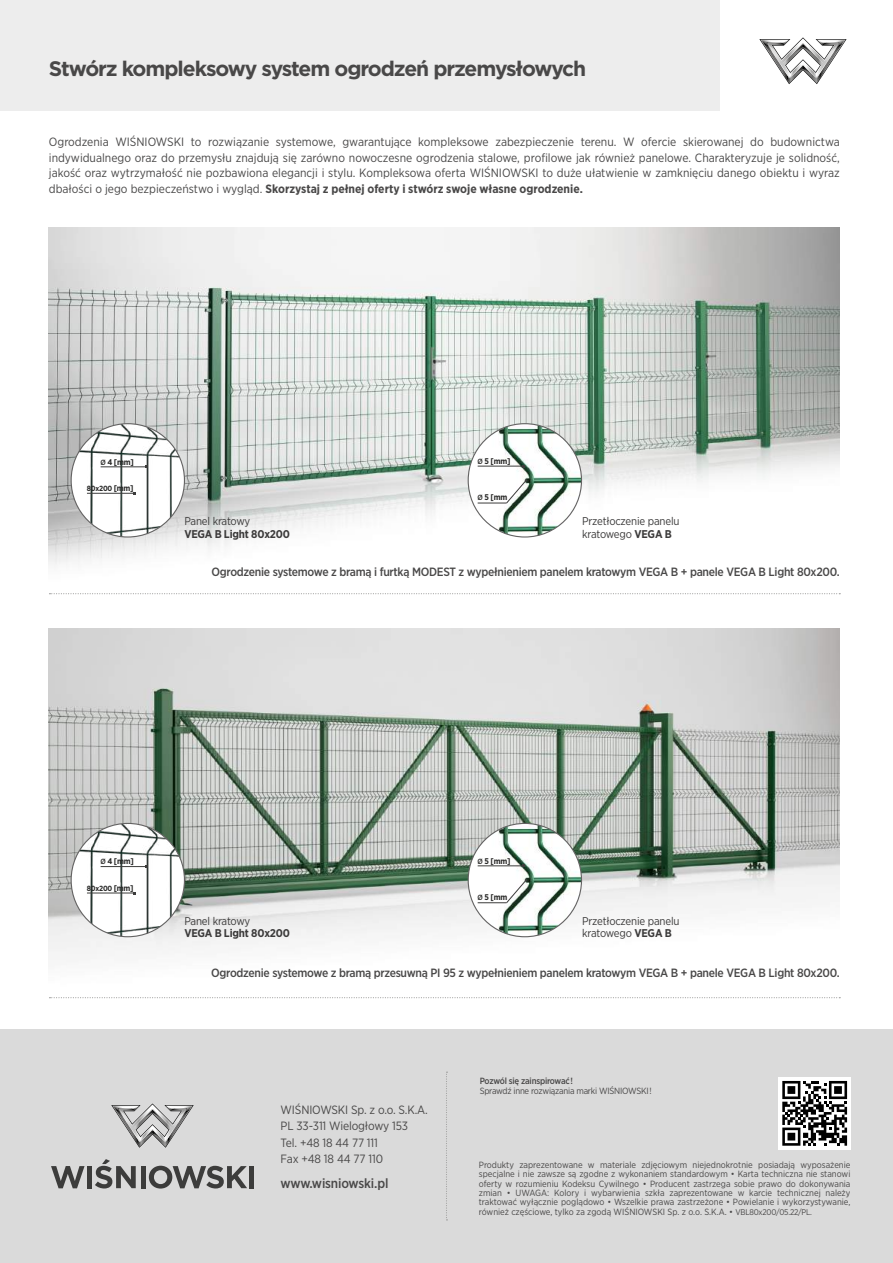
<style>
.page{position:relative;width:893px;height:1263px;background:#fff}
.page>*{position:absolute;margin:0;border:0;box-sizing:border-box;transform-origin:0 0}
.t1{font:700 21px "Gotham";letter-spacing:-.05em;color:#494848}
.t2{font:500 13.5px "Gotham Narrow";letter-spacing:-.01em;color:#494848}
.t3{font:12px/16.5px "Gotham Narrow";letter-spacing:-.01em;color:#494848}
.t4{font:500 12px "Gotham Narrow";letter-spacing:-.025em;color:#494848}
.t5{font:11.25px/12.8px "Gotham Narrow";letter-spacing:-.015em;color:#3c3b3b}
.t6{font:700 11.25px "Gotham Narrow";letter-spacing:-.015em;color:#3c3b3b}
.t7{font:9px/9.4px "Gotham Narrow";letter-spacing:-.02em;color:#494848;text-align:justify}
.t8{font:500 9px "Gotham Narrow";letter-spacing:-.025em;color:#494848}
.t9{font:700 8.25px "Gotham Narrow";letter-spacing:-.025em;color:#282827}
.t10{font:700 7.5px "Gotham Narrow";letter-spacing:-.025em;color:#282827}
.s1{font-weight:700}
.s2{font-weight:500;font-size:7.5px}
.s3{font-size:8.25px}
</style>
<div class="page">
<div style="left:0;top:0;width:721px;height:111px;background:#ededed"></div>
<svg style="left:759px;top:37px;width:88px;height:47px"></svg>
<div style="left:0;top:1029px;width:893px;height:234px;background:#dadada"></div>
<div style="left:778px;top:1077px;width:73px;height:72px;background:#fff"></div>
<svg style="left:782px;top:1081px;width:65px;height:65px"></svg>
<svg style="left:446px;top:1071px;width:1px;height:149px"></svg>
<svg style="left:111px;top:1103px;width:83px;height:45px"></svg>
<svg style="left:51px;top:1166px;width:34px;height:22px"></svg>
<div style="left:87px;top:1166px;width:5px;height:22px;background:#3c3c3b"></div>
<svg style="left:95px;top:1159px;width:41px;height:29px"></svg>
<div style="left:141px;top:1166px;width:5px;height:22px;background:#3c3c3b"></div>
<svg style="left:149px;top:1166px;width:98px;height:22px"></svg>
<div style="left:249px;top:1166px;width:5px;height:22px;background:#3c3c3b"></div>
<img style="left:49px;top:227px;width:791px;height:338px">
<img style="left:468px;top:424px;width:113px;height:113px;border-radius:57px">
<hr style="left:478px;top:466px;width:46px;height:1px;background:#3c3c3b">
<svg style="left:478px;top:479px;width:50px;height:25px"></svg>
<img style="left:71px;top:424px;width:113px;height:113px;border-radius:57px">
<hr style="left:87px;top:493px;width:47px;height:1px;background:#3c3c3b">
<hr style="left:101px;top:467px;width:46px;height:1px;background:#3c3c3b">
<img style="left:49px;top:628px;width:791px;height:326px">
<img style="left:468px;top:823px;width:113px;height:114px;border-radius:57px">
<hr style="left:478px;top:865px;width:46px;height:1px;background:#3c3c3b">
<svg style="left:478px;top:879px;width:50px;height:24px"></svg>
<img style="left:71px;top:823px;width:113px;height:114px;border-radius:57px">
<hr style="left:87px;top:893px;width:47px;height:1px;background:#3c3c3b">
<hr style="left:101px;top:866px;width:46px;height:1px;background:#3c3c3b">
<svg style="left:49px;top:593px;width:791px;height:1px"></svg>
<svg style="left:49px;top:997px;width:791px;height:1px"></svg>
<h1 class="t1" style="left:49px;top:55px;width:539px">Stwórz kompleksowy system ogrodzeń przemysłowych</h1>
<p class="t3" style="left:49px;top:134px;width:792px;line-height:15.8px;text-align:justify">Ogrodzenia WIŚNIOWSKI to rozwiązanie systemowe, gwarantujące kompleksowe zabezpieczenie terenu. W ofercie skierowanej do budownictwa indywidualnego oraz do przemysłu znajdują się zarówno nowoczesne ogrodzenia stalowe, profilowe jak również panelowe. Charakteryzuje je solidność, jakość oraz wytrzymałość nie pozbawiona elegancji i stylu. Kompleksowa oferta WIŚNIOWSKI to duże ułatwienie w zamknięciu danego obiektu i wyraz dbałości o jego bezpieczeństwo i wygląd. <span class="s1">Skorzystaj z pełnej oferty i stwórz swoje własne ogrodzenie.</span></p>
<p class="t9" style="left:101px;top:456px;width:35px"><span class="s2">Ø</span> 4 [mm]</p>
<p class="t10" style="left:87px;top:483px;width:48px">80x200 <span class="s3">[mm]</span></p>
<p class="t5" style="left:184px;top:514px;width:68px">Panel kratowy</p>
<p class="t6" style="left:184px;top:526px;width:107px">VEGA B Light 80x200</p>
<p class="t9" style="left:478px;top:456px;width:34px"><span class="s2">Ø</span> 5 [mm]</p>
<p class="t9" style="left:478px;top:492px;width:31px"><span class="s2">Ø</span> 5 [mm</p>
<p class="t5" style="left:582px;top:514px;width:99px">Przetłoczenie panelu kratowego <span class="s1">VEGA B</span></p>
<p class="t4" style="left:212px;top:564px;width:630px">Ogrodzenie systemowe z bramą i furtką MODEST z wypełnieniem panelem kratowym VEGA B + panele VEGA B Light 80x200.</p>
<p class="t9" style="left:101px;top:856px;width:35px"><span class="s2">Ø</span> 4 [mm]</p>
<p class="t10" style="left:87px;top:883px;width:48px">80x200 <span class="s3">[mm]</span></p>
<p class="t5" style="left:184px;top:914px;width:68px">Panel kratowy</p>
<p class="t6" style="left:184px;top:926px;width:107px">VEGA B Light 80x200</p>
<p class="t9" style="left:478px;top:855px;width:34px"><span class="s2">Ø</span> 5 [mm]</p>
<p class="t9" style="left:478px;top:892px;width:31px"><span class="s2">Ø</span> 5 [mm</p>
<p class="t5" style="left:582px;top:914px;width:99px">Przetłoczenie panelu kratowego <span class="s1">VEGA B</span></p>
<p class="t4" style="left:211px;top:965px;width:630px">Ogrodzenie systemowe z bramą przesuwną PI 95 z wypełnieniem panelem kratowym VEGA B + panele VEGA B Light 80x200.</p>
<p class="t3" style="left:281px;top:1101px;width:149px">WIŚNIOWSKI Sp. z o.o. S.K.A.<br>PL 33-311 Wielogłowy 153<br>Tel. +48 18 44 77 111<br>Fax +48 18 44 77 110</p>
<p class="t2" style="left:281px;top:1175px;width:109px">www.wisniowski.pl</p>
<p class="t8" style="left:480px;top:1075px;width:95px">Pozwól się zainspirować!</p>
<p class="t7" style="left:480px;top:1086px;width:174px">Sprawdź inne rozwiązania marki WIŚNIOWSKI!</p>
<p class="t7" style="left:479px;top:1159px;width:373px">Produkty zaprezentowane w materiale zdjęciowym niejednokrotnie posiadają wyposażenie specjalne i nie zawsze są zgodne z wykonaniem standardowym • Karta techniczna nie stanowi oferty w rozumieniu Kodeksu Cywilnego • Producent zastrzega sobie prawo do dokonywania zmian • UWAGA: Kolory i wybarwienia szkła zaprezentowane w karcie technicznej należy traktować wyłącznie poglądowo • Wszelkie prawa zastrzeżone • Powielanie i wykorzystywanie, również częściowe, tylko za zgodą WIŚNIOWSKI Sp. z o.o. S.K.A. • <span class="s3">VBL80x200/05.22/PL.</span></p>
</div>
